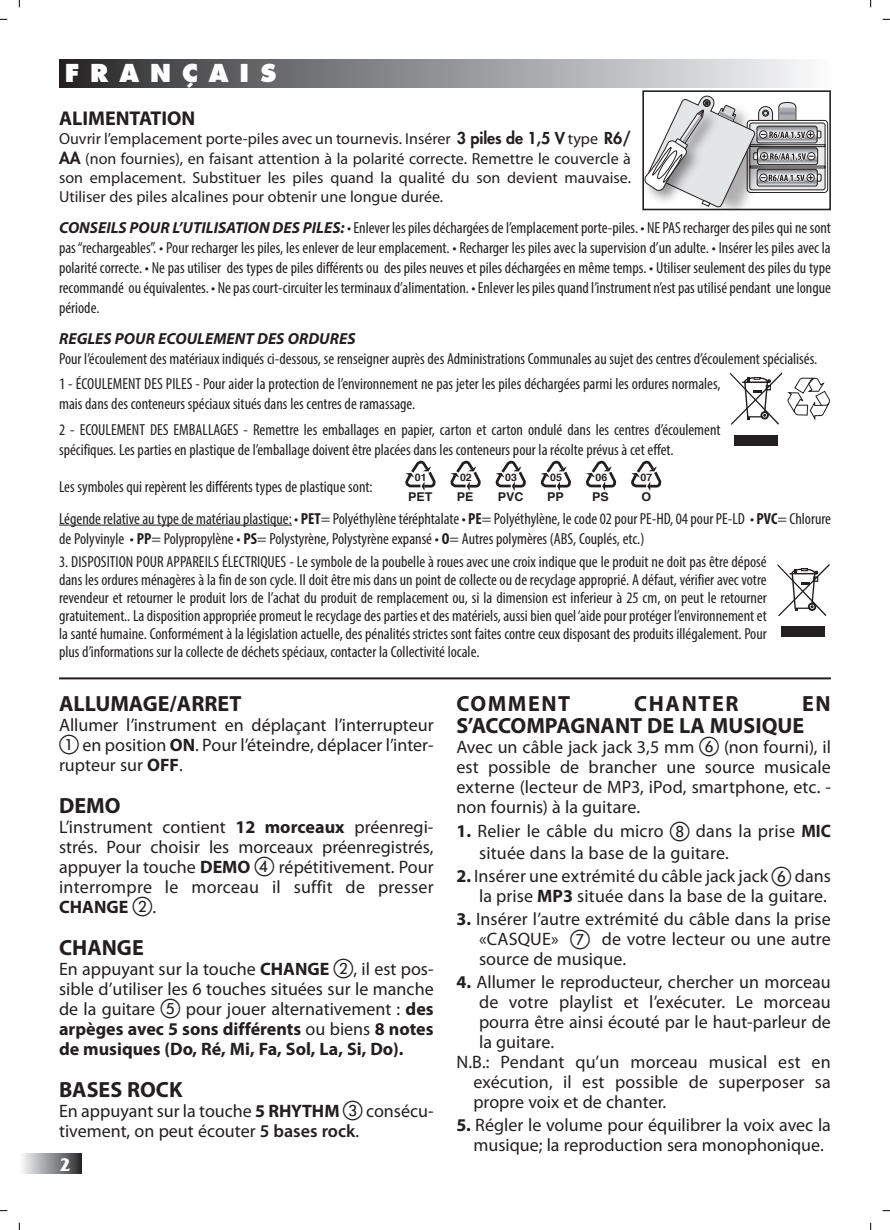
<style>
.page{position:relative;width:890px;height:1230px;background:#fff}
.page>*{position:absolute;margin:0;border:0;box-sizing:border-box;transform-origin:0 0}
.t1{font:800 24px "Futura";color:#fff}
.t2{font:700 22px/22px "Myriad Pro";color:#231f20}
.t3{font:700 22px "Myriad Pro";letter-spacing:.07em;color:#231f20}
.t4{font:700 20px "Myriad Pro";color:#231f20}
.t5{font:700 19px "Friz Quadrata";color:#fff}
.t6{font:18px/20px "Myriad Pro";color:#231f20;text-align:justify}
.t7{font:condensed 16px/18px "Myriad Pro";color:#231f20}
.t8{font:16px/19.2px "Myriad Pro";color:#231f20;text-align:justify}
.t9{font:italic 700 16px "Myriad Pro";color:#231f20}
.t10{font:700 12px "Helvetica";color:#231f20}
.t11{font:700 10.2px "Helvetica";color:#231f20}
.s1{font-family:"Futura";font-weight:800}
.s2{font-weight:700;font-style:italic;font-stretch:normal}
.s3{font-weight:700}
.s4{font-family:"EUROPEA Nnum Plain";font-size:20px}
.s5{font-weight:600}
</style>
<div class="page">
<div style="left:19px;top:1153px;width:62px;height:20px;background:linear-gradient(to right,#fdffff,#343437)"></div>
<hr style="left:59px;top:677px;width:771px;height:2px;background:#231f20">
<hr style="left:59px;top:524px;width:233px;height:1px;background:#231f20">
<div style="left:59px;top:59px;width:771px;height:28px;background:linear-gradient(to right,#2b2b2d,#fafbfe)"></div>
<div style="left:733px;top:435px;width:43px;height:10px;background:#231f20"></div>
<svg style="left:730px;top:372px;width:99px;height:53px"></svg>
<svg style="left:405px;top:460px;width:31px;height:31px"></svg>
<svg style="left:450px;top:460px;width:31px;height:31px"></svg>
<svg style="left:495px;top:460px;width:31px;height:31px"></svg>
<svg style="left:540px;top:460px;width:31px;height:31px"></svg>
<svg style="left:586px;top:460px;width:31px;height:31px"></svg>
<svg style="left:631px;top:460px;width:31px;height:31px"></svg>
<div style="left:781px;top:626px;width:43px;height:10px;background:#231f20"></div>
<svg style="left:777px;top:564px;width:52px;height:52px"></svg>
<div style="left:746px;top:120px;width:81px;height:73px;border:1px solid #231f20;border-radius:4px"></div>
<svg style="left:749px;top:123px;width:75px;height:67px"></svg>
<div style="left:749px;top:123px;width:76px;height:67px;border:1px solid #231f20;border-radius:2px"></div>
<div style="left:749px;top:144px;width:75px;height:3px;border:1px solid #231f20"></div>
<svg style="left:645px;top:95px;width:176px;height:112px"></svg>
<div style="left:642px;top:90px;width:188px;height:120px;border:2px solid #231f20"></div>
<svg style="left:0;top:18px;width:7px;height:2px"></svg>
<svg style="left:882px;top:18px;width:7px;height:2px"></svg>
<svg style="left:18px;top:0;width:2px;height:7px"></svg>
<svg style="left:18px;top:1222px;width:2px;height:7px"></svg>
<h1 class="t1" style="left:65px;top:58px;width:213px">F R A N Ç A I S</h1>
<p class="t4" style="left:59px;top:105px;width:138px">ALIMENTATION</p>
<p class="t8" style="left:59px;top:129px;width:573px">Ouvrir l’emplacement porte-piles avec un tournevis. Insérer <span class="s1">3 piles de 1,5 V</span> type <span class="s1">R6/ AA</span> (non fournies), en faisant attention à la polarité correcte. Remettre le couvercle à son emplacement. Substituer les piles quand la qualité du son devient mauvaise.<br>Utiliser des piles alcalines pour obtenir une longue durée.</p>
<p class="t7" style="left:59px;top:218px;width:773px;line-height:20px;text-align:justify"><span class="s2">CONSEILS POUR L’UTILISATION DES PILES:</span> • Enlever les piles déchargées de l’emplacement porte-piles. • NE PAS recharger des piles qui ne sont pas “rechargeables”. • Pour recharger les piles, les enlever de leur emplacement. • Recharger les piles avec la supervision d’un adulte. • Insérer les piles avec la polarité correcte. • Ne pas utiliser des types de piles différents ou des piles neuves et piles déchargées en même temps. • Utiliser seulement des piles du type recommandé ou équivalentes. • Ne pas court-circuiter les terminaux d’alimentation. • Enlever les piles quand l’instrument n’est pas utilisé pendant une longue période.</p>
<p class="t9" style="left:59px;top:328px;width:298px">REGLES POUR ECOULEMENT DES ORDURES</p>
<p class="t7" style="left:59px;top:345px;width:759px;line-height:25.6px">Pour l’écoulement des matériaux indiqués ci-dessous, se renseigner auprès des Administrations Communales au sujet des centres d’écoulement spécialisés.<br>1 - ÉCOULEMENT DES PILES - Pour aider la protection de l’environnement ne pas jeter les piles déchargées parmi les ordures normales,</p>
<p class="t7" style="left:59px;top:391px;width:662px;line-height:25.6px">mais dans des conteneurs spéciaux situés dans les centres de ramassage.<br>2 - ECOULEMENT DES EMBALLAGES - Remettre les emballages en papier, carton et carton ondulé dans les centres d’écoulement</p>
<p class="t7" style="left:59px;top:440px;width:615px">spécifiques. Les parties en plastique de l’emballage doivent être placées dans les conteneurs pour la récolte prévus à cet effet.</p>
<p class="t7" style="left:59px;top:471px;width:773px;line-height:31.4px">Les symboles qui repèrent les différents types de plastique sont:<br>Légende relative au type de matériau plastique: • <span class="s3">PET</span>= Polyéthylène téréphtalate • <span class="s3">PE</span>= Polyéthylène, le code 02 pour PE-HD, 04 pour PE-LD • <span class="s3">PVC</span>= Chlorure</p>
<p class="t7" style="left:59px;top:529px;width:586px">de Polyvinyle • <span class="s3">PP</span>= Polypropylène • <span class="s3">PS</span>= Polystyrène, Polystyrène expansé • <span class="s3">O</span>= Autres polymères (ABS, Couplés, etc.)</p>
<p class="t7" style="left:59px;top:552px;width:709px;text-align:justify">3. DISPOSITION POUR APPAREILS ÉLECTRIQUES - Le symbole de la poubelle à roues avec une croix indique que le produit ne doit pas être déposé dans les ordures ménagères à la fin de son cycle. Il doit être mis dans un point de collecte ou de recyclage approprié. A défaut, vérifier avec votre revendeur et retourner le produit lors de l’achat du produit de remplacement ou, si la dimension est inferieur à 25 cm, on peut le retourner gratuitement.. La disposition appropriée promeut le recyclage des parties et des matériels, aussi bien quel ‘aide pour protéger l’environnement et la santé humaine. Conformément à la législation actuelle, des pénalités strictes sont faites contre ceux disposant des produits illégalement. Pour plus d’informations sur la collecte de déchets spéciaux, contacter la Collectivité locale.</p>
<p class="t11" style="left:595px;top:468px;width:13px">06</p>
<p class="t10" style="left:592px;top:486px;width:18px">PS</p>
<p class="t11" style="left:414px;top:468px;width:13px">01</p>
<p class="t10" style="left:408px;top:486px;width:26px">PET</p>
<p class="t11" style="left:460px;top:468px;width:13px">02</p>
<p class="t10" style="left:456px;top:486px;width:18px">PE</p>
<p class="t11" style="left:505px;top:468px;width:13px">03</p>
<p class="t10" style="left:497px;top:486px;width:27px">PVC</p>
<p class="t11" style="left:550px;top:468px;width:13px">05</p>
<p class="t10" style="left:546px;top:486px;width:18px">PP</p>
<p class="t11" style="left:640px;top:468px;width:13px">07</p>
<p class="t10" style="left:641px;top:486px;width:11px">O</p>
<h2 class="t2" style="left:59px;top:691px;width:184px">ALLUMAGE/ARRET</h2>
<p class="t6" style="left:59px;top:714px;width:376px">Allumer l’instrument en déplaçant l’interrupteur <span class="s4">A</span> en position <span class="s3">ON</span>. Pour l’éteindre, déplacer l’inter&shy;rupteur sur <span class="s3">OFF</span>.</p>
<h2 class="t2" style="left:59px;top:793px;width:63px">DEMO</h2>
<p class="t6" style="left:59px;top:816px;width:376px">L’instrument contient <span class="s3">12 morceaux</span> préenregi&shy;strés. Pour choisir les morceaux préenregistrés, appuyer la touche <span class="s3">DEMO</span> <span class="s4">D</span> répétitivement. Pour interrompre le morceau il suffit de presser <span class="s3">CHANGE</span> <span class="s4">B</span>.</p>
<h2 class="t2" style="left:59px;top:935px;width:86px">CHANGE</h2>
<p class="t6" style="left:59px;top:958px;width:376px">En appuyant sur la touche <span class="s3">CHANGE</span> <span class="s4">B</span>, il est pos&shy;sible d’utiliser les 6 touches situées sur le manche de la guitare <span class="s4">E</span> pour jouer alternativement : <span class="s3">des arpèges avec 5 sons différents</span> ou biens <span class="s3">8 notes de musiques (Do, Ré, Mi, Fa, Sol, La, Si, Do).</span></p>
<h2 class="t2" style="left:59px;top:1077px;width:125px">BASES ROCK</h2>
<p class="t6" style="left:59px;top:1100px;width:376px">En appuyant sur la touche <span class="s3">5 RHYTHM</span> <span class="s4">C</span> consécu&shy;tivement, on peut écouter <span class="s5">5 bases rock</span>.</p>
<p class="t5" style="left:60px;top:1154px;width:12px">2</p>
<h2 class="t3" style="left:456px;top:689px;width:115px">COMMENT</h2>
<h2 class="t3" style="left:634px;top:689px;width:106px">CHANTER</h2>
<h2 class="t2" style="left:456px;top:691px;width:376px;text-indent:346px">EN<br>S’ACCOMPAGNANT DE LA MUSIQUE</h2>
<p class="t6" style="left:456px;top:736px;width:376px">Avec un câble jack jack 3,5 mm <span class="s4">F</span> (non fourni), il est possible de brancher une source musicale externe (lecteur de MP3, iPod, smartphone, etc. - non fournis) à la guitare.</p>
<p class="t6" style="left:479px;top:820px;width:353px;line-height:21.6px;text-indent:-23px"><span class="s3">1.</span> Relier le câble du micro <span class="s4">H</span> dans la prise <span class="s3">MIC </span>située dans la base de la guitare.</p>
<p class="t6" style="left:456px;top:865px;width:376px;text-align:right"><span class="s3">2.</span> Insérer une extrémité du câble jack jack <span class="s4">F</span> dans la prise <span class="s3">MP3</span> située dans la base de la guitare.</p>
<p class="t6" style="left:479px;top:908px;width:353px;text-indent:-23px"><span class="s3">3.</span> Insérer l’autre extrémité du câble dans la prise «CASQUE» <span class="s4">G</span> de votre lecteur ou une autre source de musique.</p>
<p class="t6" style="left:456px;top:971px;width:376px"><span class="s3">4.</span> Allumer le reproducteur, chercher un morceau</p>
<p class="t6" style="left:479px;top:991px;width:353px">de votre playlist et l’exécuter. Le morceau</p>
<p class="t6" style="left:479px;top:1011px;width:353px">pourra être ainsi écouté par le haut-parleur de</p>
<p class="t6" style="left:479px;top:1031px;width:76px">la guitare.</p>
<p class="t6" style="left:456px;top:1051px;width:376px">N.B.: Pendant qu’un morceau musical est en</p>
<p class="t6" style="left:473px;top:1071px;width:359px">exécution, il est possible de superposer sa</p>
<p class="t6" style="left:473px;top:1091px;width:194px">propre voix et de chanter.</p>
<p class="t6" style="left:456px;top:1114px;width:376px;text-align:center"><span class="s3">5.</span> Régler le volume pour équilibrer la voix avec la musique; la reproduction sera monophonique.</p>
</div>
